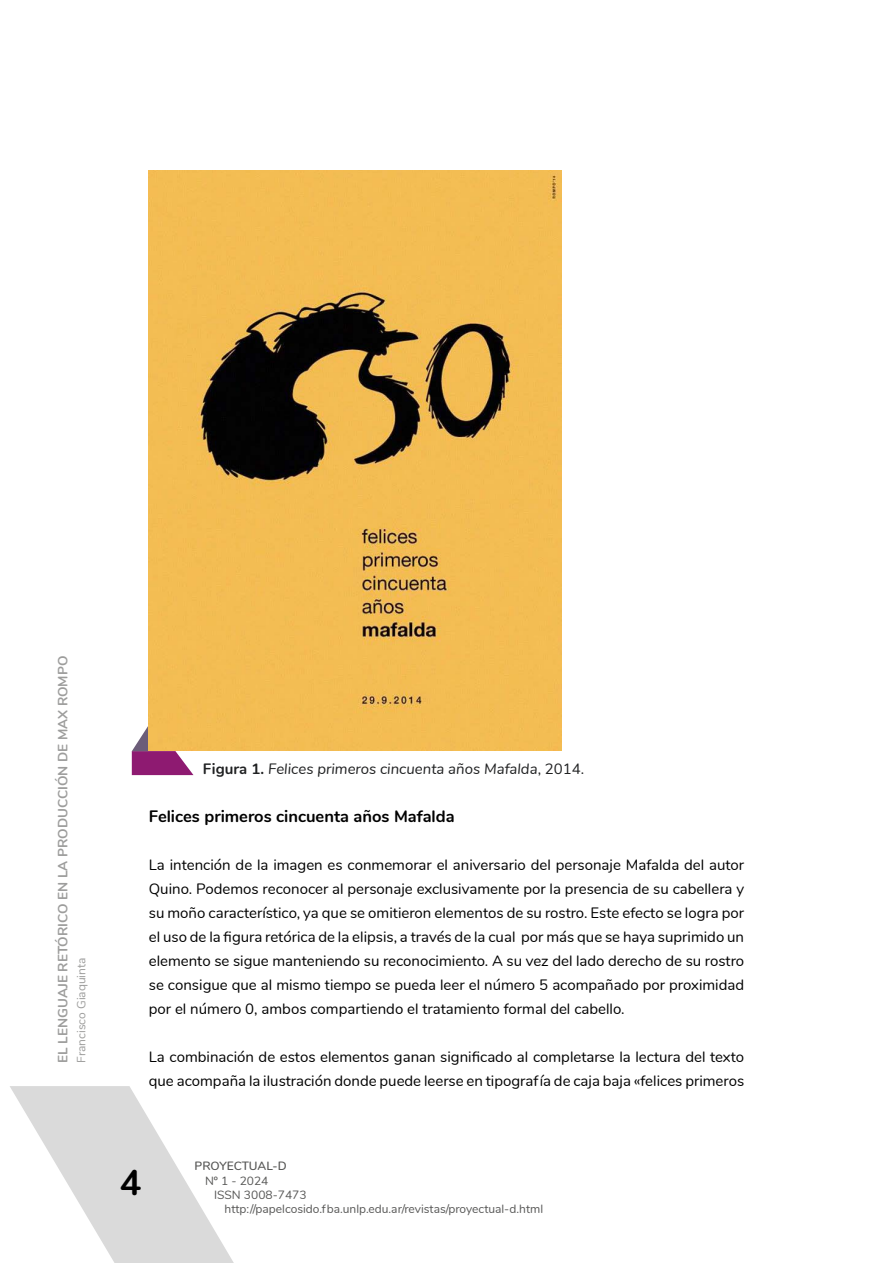
<style>
.page{position:relative;width:893px;height:1263px;background:#fff}
.page>*{position:absolute;margin:0;border:0;box-sizing:border-box;transform-origin:0 0}
.t1{font:700 36px "Nunito";color:#000}
.t2{font:700 16.5px "Nunito";color:#000}
.t3{font:15px/24px "Nunito";color:#000;text-align:justify}
.t4{font:italic 15px "Nunito";color:#202122}
.t5{font:700 13.5px "Nunito";color:#9d9d9c}
.t6{font:12px "Nunito";color:#575756}
.t7{font:12px "Nunito";color:#9d9d9c}
.t8{font:600 12px "Nunito";letter-spacing:-.005em;color:#575756}
.s1{font-weight:700;font-style:normal}
.s2{font-style:normal}
</style>
<div class="page">
<svg style="left:10px;top:1086px;width:224px;height:177px"></svg>
<svg style="left:132px;top:725px;width:61px;height:50px"></svg>
<img style="left:149px;top:170px;width:412px;height:580px">
<p class="t5" style="left:53px;top:1063px;width:408px;rotate:-90deg">EL LENGUAJE RETÓRICO EN LA PRODUCCIÓN DE MAX ROMPO</p>
<p class="t7" style="left:72px;top:1063px;width:107px;rotate:-90deg">Francisco Giaquinta</p>
<p class="t4" style="left:203px;top:758px;width:383px"><span class="s1">Figura 1.</span> Felices primeros cincuenta años Mafalda<span class="s2">, 2014.</span></p>
<p class="t2" style="left:149px;top:804px;width:307px">Felices primeros cincuenta años Mafalda</p>
<p class="t3" style="left:149px;top:852px;width:597px">La intención de la imagen es conmemorar el aniversario del personaje Mafalda del autor Quino. Podemos reconocer al personaje exclusivamente por la presencia de su cabellera y su moño característico, ya que se omitieron elementos de su rostro. Este efecto se logra por el uso de la figura retórica de la elipsis, a través de la cual por más que se haya suprimido un elemento se sigue manteniendo su reconocimiento. A su vez del lado derecho de su rostro se consigue que al mismo tiempo se pueda leer el número 5 acompañado por proximidad por el número 0, ambos compartiendo el tratamiento formal del cabello.</p>
<p class="t3" style="left:149px;top:1044px;width:597px">La combinación de estos elementos ganan significado al completarse la lectura del texto que acompaña la ilustración donde puede leerse en tipografía de caja baja «felices primeros</p>
<h1 class="t1" style="left:120px;top:1155px;width:23px">4</h1>
<p class="t8" style="left:195px;top:1157px;width:94px">PROYECTUAL-D</p>
<p class="t6" style="left:205px;top:1172px;width:65px">Nº 1 - 2024</p>
<p class="t6" style="left:214px;top:1186px;width:94px">ISSN 3008-7473</p>
<p class="t6" style="left:225px;top:1200px;width:320px">http://papelcosido.fba.unlp.edu.ar/revistas/proyectual-d.html</p>
</div>
